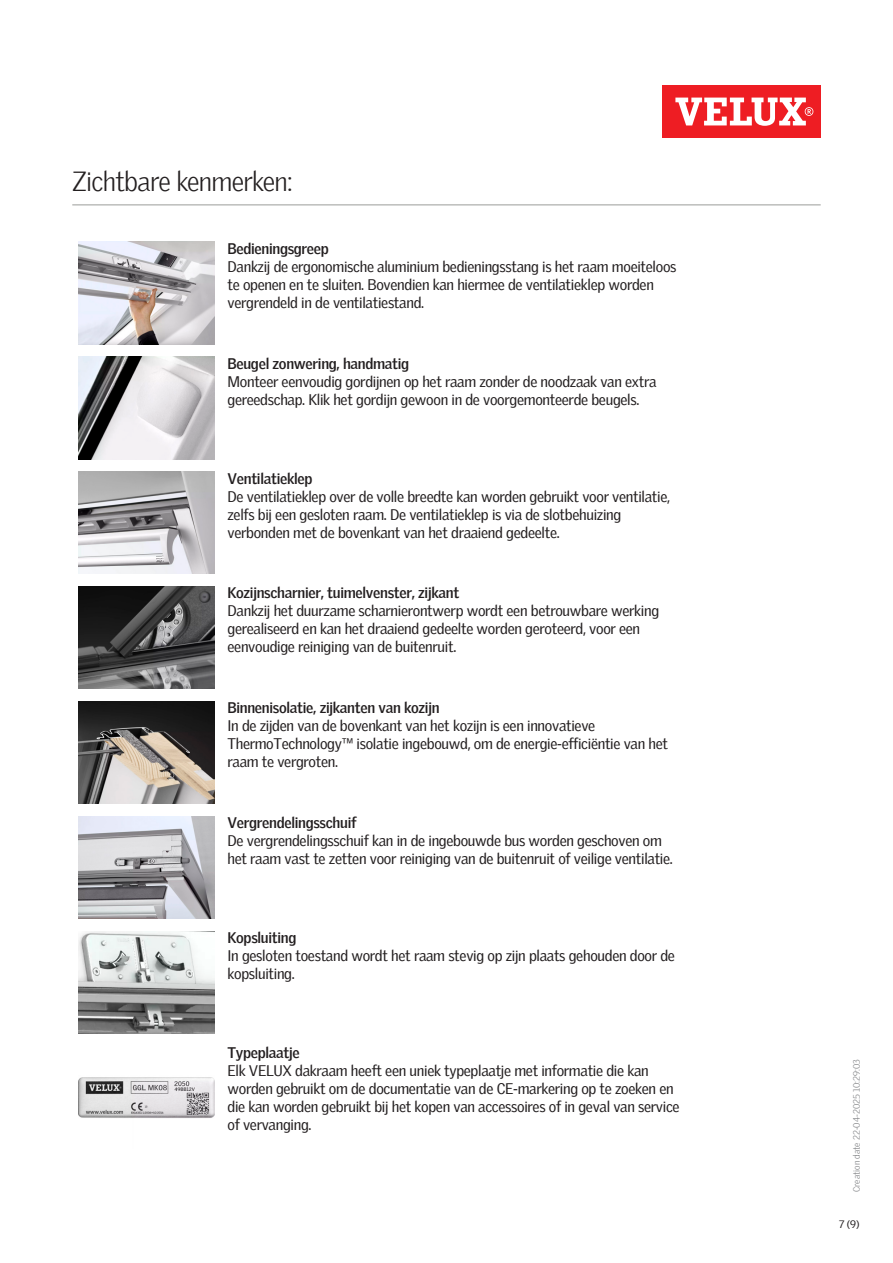
<style>
.page{position:relative;width:893px;height:1263px;background:#fff}
.page>*{position:absolute;margin:0;border:0;box-sizing:border-box;transform-origin:0 0}
.Headline_With_Line_B{font:300 27px "Velux Gothic";letter-spacing:-.025em;color:#231f20}
.Body_Heading{font:15px/18px "Velux Gothic";letter-spacing:-.02em;color:#231f20}
.t1{font:10.5px "Velux Gothic";color:#231f20}
.t2{font:300 9px "Velux Gothic";color:#7c7e81}
.s1{font-weight:700}
</style>
<div class="page">
<div style="left:662px;top:85px;width:159px;height:53px;background:#ee1d23"></div>
<svg style="left:675px;top:98px;width:138px;height:28px"></svg>
<hr style="left:72px;top:204px;width:749px;height:2px;background:#bcbdbb">
<img style="left:79px;top:242px;width:136px;height:102px">
<img style="left:79px;top:357px;width:136px;height:102px">
<img style="left:79px;top:472px;width:136px;height:102px">
<img style="left:79px;top:587px;width:136px;height:102px">
<img style="left:79px;top:701px;width:136px;height:102px">
<img style="left:79px;top:816px;width:136px;height:102px">
<img style="left:79px;top:931px;width:136px;height:102px">
<img style="left:79px;top:1077px;width:136px;height:41px">
<p class="Headline_With_Line_B" style="left:72px;top:161px;width:222px">Zichtbare kenmerken:</p>
<p class="Body_Heading" style="left:227px;top:238px;width:451px"><span class="s1">Bedieningsgreep<br></span>Dankzij de ergonomische aluminium bedieningsstang is het raam moeiteloos te openen en te sluiten. Bovendien kan hiermee de ventilatieklep worden vergrendeld in de ventilatiestand.</p>
<p class="Body_Heading" style="left:227px;top:353px;width:430px"><span class="s1">Beugel zonwering, handmatig<br></span>Monteer eenvoudig gordijnen op het raam zonder de noodzaak van extra gereedschap. Klik het gordijn gewoon in de voorgemonteerde beugels.</p>
<p class="Body_Heading" style="left:227px;top:468px;width:444px"><span class="s1">Ventilatieklep<br></span>De ventilatieklep over de volle breedte kan worden gebruikt voor ventilatie, zelfs bij een gesloten raam. De ventilatieklep is via de slotbehuizing verbonden met de bovenkant van het draaiend gedeelte.</p>
<p class="Body_Heading" style="left:227px;top:583px;width:433px"><span class="s1">Kozijnscharnier, tuimelvenster, zijkant<br></span>Dankzij het duurzame scharnierontwerp wordt een betrouwbare werking gerealiseerd en kan het draaiend gedeelte worden geroteerd, voor een eenvoudige reiniging van de buitenruit.</p>
<p class="Body_Heading" style="left:227px;top:697px;width:442px"><span class="s1">Binnenisolatie, zijkanten van kozijn<br></span>In de zijden van de bovenkant van het kozijn is een innovatieve ThermoTechnology™ isolatie ingebouwd, om de energie-efficiëntie van het raam te vergroten.</p>
<p class="Body_Heading" style="left:227px;top:812px;width:447px"><span class="s1">Vergrendelingsschuif<br></span>De vergrendelingsschuif kan in de ingebouwde bus worden geschoven om het raam vast te zetten voor reiniging van de buitenruit of veilige ventilatie.</p>
<p class="Body_Heading" style="left:227px;top:927px;width:449px"><span class="s1">Kopsluiting<br></span>In gesloten toestand wordt het raam stevig op zijn plaats gehouden door de kopsluiting.</p>
<p class="Body_Heading" style="left:227px;top:1042px;width:454px"><span class="s1">Typeplaatje<br></span>Elk VELUX dakraam heeft een uniek typeplaatje met informatie die kan worden gebruikt om de documentatie van de CE-markering op te zoeken en die kan worden gebruikt bij het kopen van accessoires of in geval van service of vervanging.</p>
<p class="t2" style="left:850px;top:1192px;width:134px;rotate:-90deg">Creation date 22-04-2025 10:29:03</p>
<p class="t1" style="left:839px;top:1216px;width:22px">7 (9)</p>
</div>
